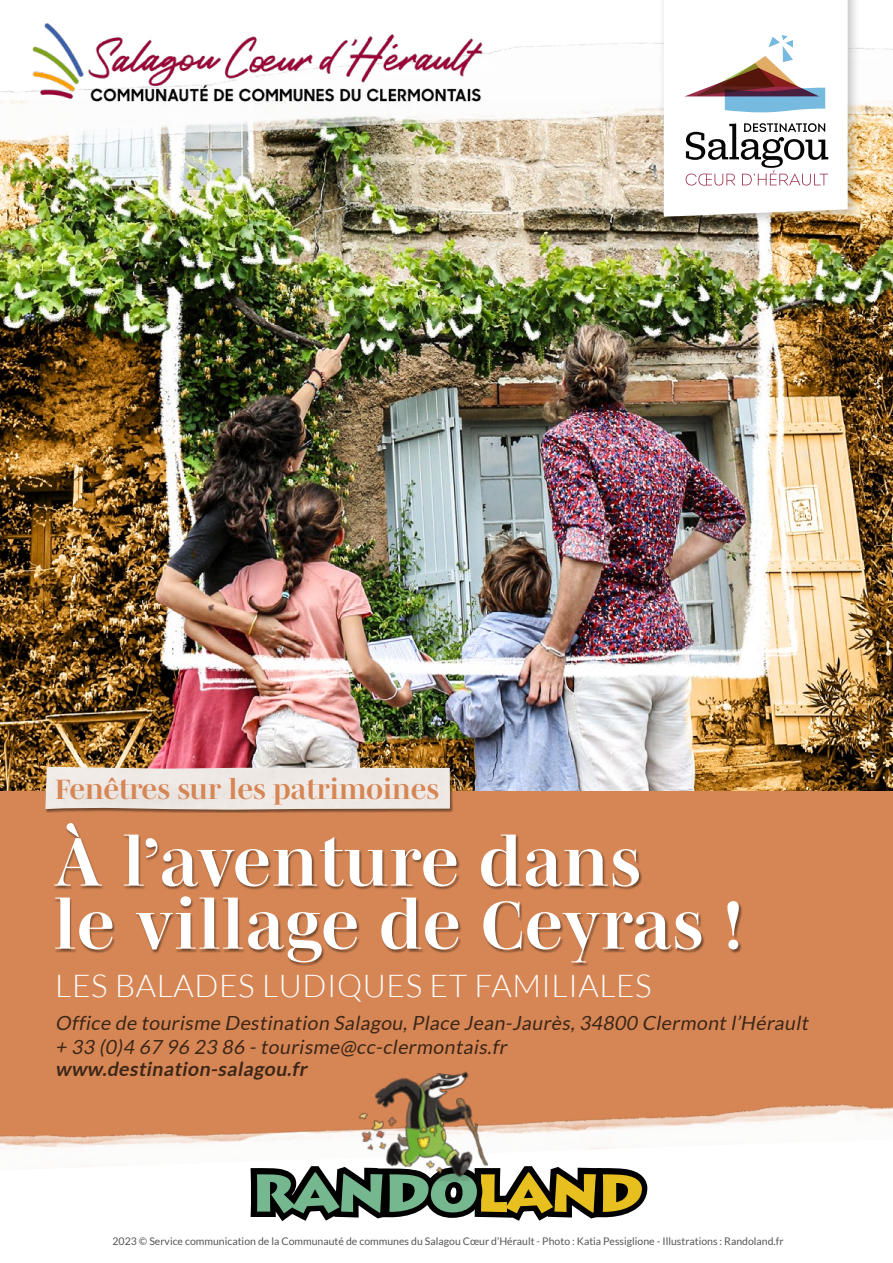
<style>
.page{position:relative;width:893px;height:1263px;background:#fff}
.page>*{position:absolute;margin:0;border:0;box-sizing:border-box;transform-origin:0 0}
.t1{font:700 69px/63px "Mencken Std Head";letter-spacing:.02em;color:#fff}
.t2{font:300 31.5px "Lato";letter-spacing:.02em;color:#fff}
.t3{font:700 28.5px "Mencken Std Head";color:#d68655}
.t4{font:italic 19.5px/24px "Lato";color:#3c2618}
.t5{font:italic 700 19.5px "Lato";color:#3c2618}
.t6{font:10.5px "Lato";color:#555}
</style>
<div class="page">
<img style="left:0;top:164px;width:893px;height:628px">
<div style="left:0;top:792px;width:893px;height:471px;background:#d68655"></div>
<div style="left:46px;top:766px;width:408px;height:47px;background:#000;opacity:.45"></div>
<img style="left:45px;top:767px;width:405px;height:43px">
<img style="left:0;top:42px;width:893px;height:122px">
<div style="left:657px;top:0;width:204px;height:229px;background:#000;opacity:.25"></div>
<svg style="left:664px;top:0;width:184px;height:217px"></svg>
<img style="left:9px;top:23px;width:501px;height:100px">
<img style="left:0;top:1104px;width:893px;height:35px">
<div style="left:0;top:1139px;width:893px;height:124px;background:#fff"></div>
<img style="left:336px;top:1071px;width:193px;height:87px">
<svg style="left:249px;top:1158px;width:398px;height:63px;background:#858d6d"></svg>
<div style="left:54px;top:823px;width:688px;height:143px;background:#000;opacity:.45"></div>
<h3 class="t3" style="left:55px;top:773px;width:385px">Fenêtres sur les patrimoines</h3>
<h1 class="t1" style="left:54px;top:829px;width:690px">À l’aventure dans<br>le village de Ceyras !</h1>
<h2 class="t2" style="left:55px;top:969px;width:598px">LES BALADES LUDIQUES ET FAMILIALES</h2>
<h3 class="t4" style="left:55px;top:1011px;width:758px">Office de tourisme Destination Salagou,Place Jean-Jaurès,34800 Clermont l’Hérault + 33 (0)4 67 96 23 86 - tourisme@cc-clermontais.fr</h3>
<h3 class="t5" style="left:55px;top:1058px;width:257px">www.destination-salagou.fr</h3>
<p class="t6" style="left:113px;top:1235px;width:673px">2023 © Service communication de la Communauté de communes du Salagou Cœur d’Hérault - Photo : Katia Pessiglione - Illustrations : Randoland.fr</p>
</div>
